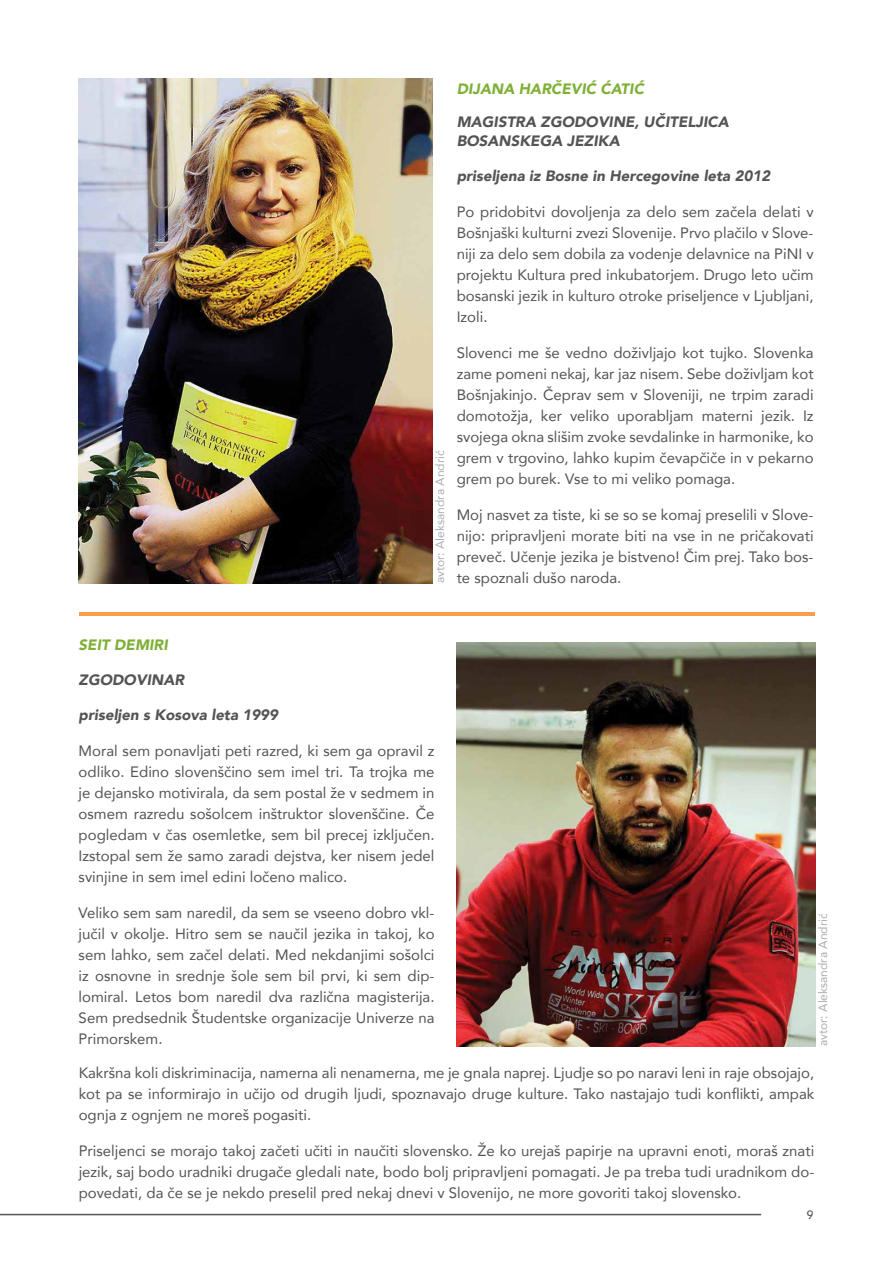
<style>
.page{position:relative;width:893px;height:1263px;background:#fff}
.page>*{position:absolute;margin:0;border:0;box-sizing:border-box;transform-origin:0 0}
.t1{font:15px/21px "Avenir";color:#545456;text-align:justify}
.t2{font:italic 900 15px/19.8px "Avenir";color:#545456}
.t3{font:italic 900 15px "Avenir";color:#7fb036}
.t4{font:12px "Avenir";color:#acaeb0}
.t5{font:500 12px "Avenir";color:#545456}
</style>
<div class="page">
<hr style="left:0;top:1214px;width:761px;height:1px;background:#545456">
<img style="left:79px;top:79px;width:353px;height:504px">
<img style="left:457px;top:643px;width:358px;height:403px">
<hr style="left:80px;top:612px;width:735px;height:4px;background:#f99e4b">
<p class="t4" style="left:430px;top:583px;width:134px;rotate:-90deg">avtor: Aleksandra Andrić</p>
<p class="t3" style="left:457px;top:76px;width:189px">DIJANA HARČEVIĆ ĆATIĆ</p>
<p class="t2" style="left:457px;top:111px;width:274px">MAGISTRA ZGODOVINE, UČITELJICA<br>BOSANSKEGA JEZIKA</p>
<p class="t2" style="left:457px;top:166px;width:315px">priseljena iz Bosne in Hercegovine leta 2012</p>
<p class="t1" style="left:457px;top:201px;width:358px">Po pridobitvi dovoljenja za delo sem začela delati v Bošnjaški kulturni zvezi Slovenije. Prvo plačilo v Slove&shy;niji za delo sem dobila za vodenje delavnice na PiNI v projektu Kultura pred inkubatorjem. Drugo leto učim bosanski jezik in kulturo otroke priseljence v Ljubljani, Izoli.</p>
<p class="t1" style="left:457px;top:342px;width:358px">Slovenci me še vedno doživljajo kot tujko. Slovenka zame pomeni nekaj, kar jaz nisem. Sebe doživljam kot Bošnjakinjo. Čeprav sem v Sloveniji, ne trpim zaradi domotožja, ker veliko uporabljam materni jezik. Iz svojega okna slišim zvoke sevdalinke in harmonike, ko grem v trgovino, lahko kupim čevapčiče in v pekarno grem po burek. Vse to mi veliko pomaga.</p>
<p class="t1" style="left:457px;top:504px;width:358px">Moj nasvet za tiste, ki se so se komaj preselili v Slove&shy;nijo: pripravljeni morate biti na vse in ne pričakovati preveč. Učenje jezika je bistveno! Čim prej. Tako bos&shy;te spoznali dušo naroda.</p>
<p class="t3" style="left:79px;top:632px;width:91px">SEIT DEMIRI</p>
<p class="t2" style="left:79px;top:670px;width:107px">ZGODOVINAR</p>
<p class="t2" style="left:79px;top:704px;width:201px">priseljen s Kosova leta 1999</p>
<p class="t1" style="left:79px;top:739px;width:357px">Moral sem ponavljati peti razred, ki sem ga opravil z odliko. Edino slovenščino sem imel tri. Ta trojka me je dejansko motivirala, da sem postal že v sedmem in osmem razredu sošolcem inštruktor slovenščine. Če pogledam v čas osemletke, sem bil precej izključen.<br>Izstopal sem že samo zaradi dejstva, ker nisem jedel svinjine in sem imel edini ločeno malico.</p>
<p class="t1" style="left:79px;top:901px;width:357px">Veliko sem sam naredil, da sem se vseeno dobro vkl&shy;jučil v okolje. Hitro sem se naučil jezika in takoj, ko sem lahko, sem začel delati. Med nekdanjimi sošolci iz osnovne in srednje šole sem bil prvi, ki sem dip&shy;lomiral. Letos bom naredil dva različna magisterija.<br>Sem predsednik Študentske organizacije Univerze na Primorskem.</p>
<p class="t1" style="left:79px;top:1062px;width:737px">Kakršna koli diskriminacija, namerna ali nenamerna, me je gnala naprej. Ljudje so po naravi leni in raje obsojajo, kot pa se informirajo in učijo od drugih ljudi, spoznavajo druge kulture. Tako nastajajo tudi konflikti, ampak ognja z ognjem ne moreš pogasiti.</p>
<p class="t1" style="left:79px;top:1140px;width:737px">Priseljenci se morajo takoj začeti učiti in naučiti slovensko. Že ko urejaš papirje na upravni enoti, moraš znati jezik, saj bodo uradniki drugače gledali nate, bodo bolj pripravljeni pomagati. Je pa treba tudi uradnikom do&shy;povedati, da če se je nekdo preselil pred nekaj dnevi v Slovenijo, ne more govoriti takoj slovensko.</p>
<p class="t4" style="left:813px;top:1046px;width:134px;rotate:-90deg">avtor: Aleksandra Andrić</p>
<p class="t5" style="left:807px;top:1204px;width:8px">9</p>
</div>
